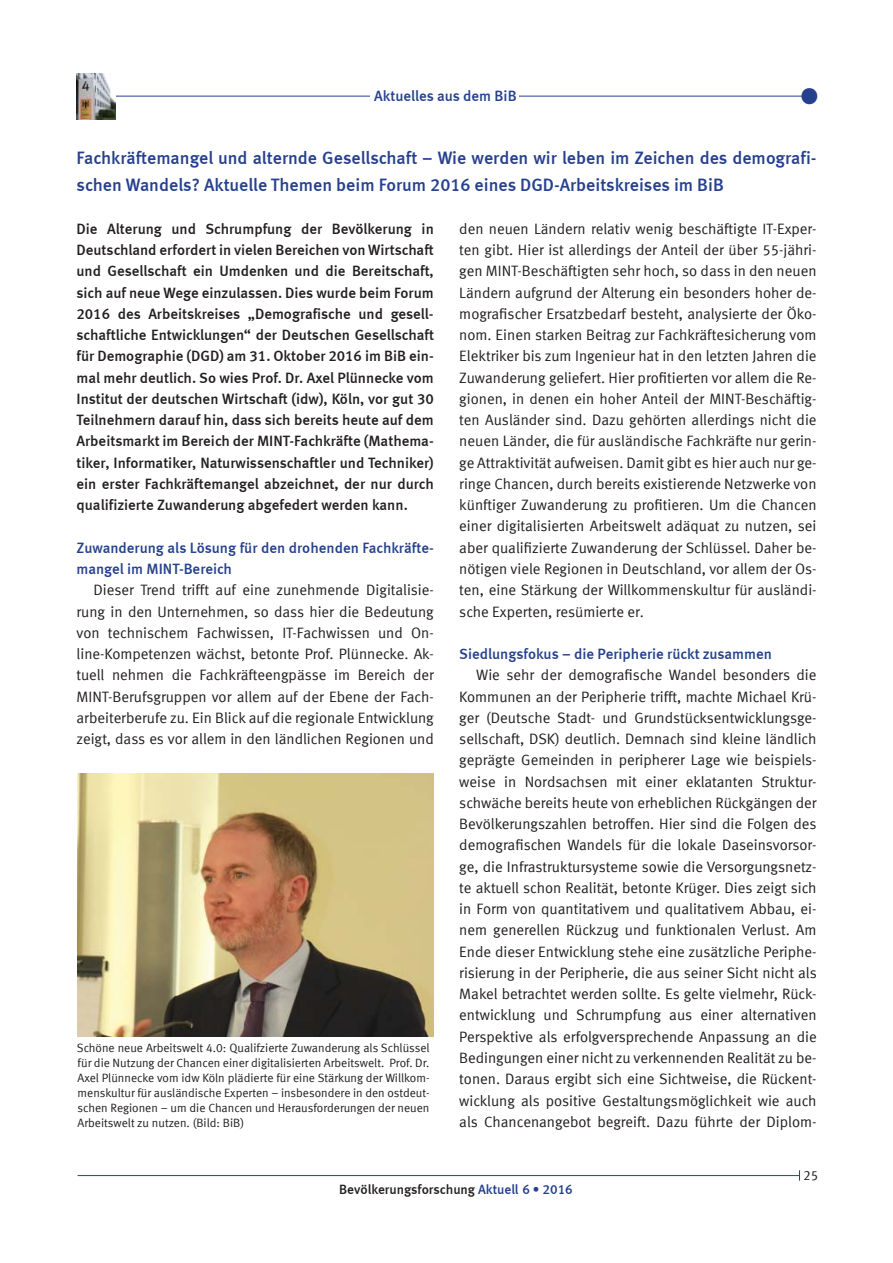
<style>
.page{position:relative;width:893px;height:1263px;background:#fff}
.page>*{position:absolute;margin:0;border:0;box-sizing:border-box;transform-origin:0 0}
.t1{font:45px "Meta Medium LF";color:#25408e}
.t2{font:18px/27px "Meta Medium LF";color:#25408e}
.t3{font:15px/21.3px "Meta Normal LF";color:#231f20;text-align:justify}
.t4{font:15px/21.3px "Meta Medium LF";color:#231f20;text-align:justify}
.t5{font:15px/21.3px "Meta Medium LF";color:#25408e}
.t6{font:13.5px "Meta Medium LF";color:#231f20}
.t7{font:13.5px "Meta Normal LF";color:#231f20}
.t8{font:12px/15px "Meta Normal LF";color:#231f20;text-align:justify}
.s1{color:#25408e}
</style>
<div class="page">
<hr style="left:78px;top:1175px;width:721px;height:1px;background:#25408e">
<hr style="left:77px;top:96px;width:739px;height:1px;background:#25408e">
<div style="left:370px;top:83px;width:148px;height:21px;background:#fff"></div>
<img style="left:77px;top:73px;width:38px;height:47px">
<img style="left:77px;top:774px;width:357px;height:262px">
<p class="t5" style="left:374px;top:85px;width:144px">Aktuelles aus dem BiB</p>
<h1 class="t1" style="left:798px;top:70px;width:24px">•</h1>
<p class="t2" style="left:77px;top:144px;width:741px">Fachkräftemangel und alternde Gesellschaft – Wie werden wir leben im Zeichen des demografi&shy;schen Wandels? Aktuelle Themen beim Forum 2016 eines DGD-Arbeitskreises im BiB</p>
<p class="t4" style="left:77px;top:218px;width:359px">Die Alterung und Schrumpfung der Bevölkerung in Deutschland erfordert in vielen Bereichen von Wirtschaft und Gesellschaft ein Umdenken und die Bereitschaft, sich auf neue Wege einzulassen. Dies wurde beim Forum 2016 des Arbeitskreises „Demografische und gesell&shy;schaftliche Entwicklungen“ der Deutschen Gesellschaft für Demographie (DGD) am 31. Oktober 2016 im BiB ein&shy;mal mehr deutlich. So wies Prof. Dr. Axel Plünnecke vom Institut der deutschen Wirtschaft (idw), Köln, vor gut 30<br>Teilnehmern darauf hin, dass sich bereits heute auf dem Arbeitsmarkt im Bereich der MINT-Fachkräfte (Mathema&shy;tiker, Informatiker, Naturwissenschaftler und Techniker) ein erster Fachkräftemangel abzeichnet, der nur durch qualifizierte Zuwanderung abgefedert werden kann.</p>
<p class="t5" style="left:77px;top:537px;width:359px">Zuwanderung als Lösung für den drohenden Fachkräfte&shy;mangel im MINT-Bereich</p>
<p class="t3" style="left:77px;top:579px;width:359px;text-indent:17px">Dieser Trend trifft auf eine zunehmende Digitalisie&shy;rung in den Unternehmen, so dass hier die Bedeutung von technischem Fachwissen, IT-Fachwissen und On&shy;line-Kompetenzen wächst, betonte Prof. Plünnecke. Ak&shy;tuell nehmen die Fachkräfteengpässe im Bereich der MINT-Berufsgruppen vor allem auf der Ebene der Fach&shy;arbeiterberufe zu. Ein Blick auf die regionale Entwicklung zeigt, dass es vor allem in den ländlichen Regionen und</p>
<p class="t3" style="left:459px;top:218px;width:359px">den neuen Ländern relativ wenig beschäftigte IT-Exper&shy;ten gibt. Hier ist allerdings der Anteil der über 55-jähri&shy;gen MINT-Beschäftigten sehr hoch, so dass in den neuen Ländern aufgrund der Alterung ein besonders hoher de&shy;mografischer Ersatzbedarf besteht, analysierte der Öko&shy;nom. Einen starken Beitrag zur Fachkräftesicher ung vom Elektriker bis zum Ingenieur hat in den letzten Jahren die Zuwanderung geliefert. Hier profitierten vor allem die Re&shy;gionen, in denen ein hoher Anteil der MINT-Beschäftig&shy;ten Ausländer sind. Dazu gehörten allerdings nicht die neuen Länder, die für ausländische Fachkräfte nur gerin&shy;ge Attraktivität aufweisen. Damit gibt es hier auch nur ge&shy;ringe Chancen, durch bereits existierende Netzwerke von künftiger Zuwanderung zu profitieren. Um die Chancen einer digitalisierten Arbeitswelt adäquat zu nutzen, sei aber qualifizierte Zuwanderung der Schlüssel. Daher be&shy;nötigen viele Regionen in Deutschland, vor allem der Os&shy;ten, eine Stärkung der Willkommenskultur für ausländi&shy;sche Experten, resümierte er.</p>
<p class="t5" style="left:459px;top:643px;width:314px">Siedlungsfokus – die Peripherie rückt zusammen</p>
<p class="t3" style="left:459px;top:664px;width:359px;text-indent:17px">Wie sehr der demografische Wandel besonders die Kommunen an der Peripherie trifft, machte Michael Krü&shy;ger (Deutsche Stadt- und Grundstücksentwicklungsge&shy;sellschaft, DSK) deutlich. Demnach sind kleine ländlich geprägte Gemeinden in peripherer Lage wie beispiels&shy;weise in Nordsachsen mit einer eklatanten Struktur&shy;schwäche bereits heute von erheblichen Rückgängen der Bevölkerungszahlen betroffen. Hier sind die Folgen des demografischen Wandels für die lokale Daseinsvorsor&shy;ge, die Infrastruktursysteme sowie die Versorgungsnetz&shy;te aktuell schon Realität, betonte Krüger. Dies zeigt sich in Form von quantitativem und qualitativem Abbau, ei&shy;nem generellen Rückzug und funktionalen Verlust. Am Ende dieser Entwicklung stehe eine zusätzliche Periphe&shy;risierung in der Peripherie, die aus seiner Sicht nicht als Makel betrachtet werden sollte. Es gelte vielmehr, Rück&shy;entwicklung und Schrumpfung aus einer alternativen Perspektive als erfolgversprechende Anpassung an die Bedingungen einer nicht zu verkennenden Realität zu be&shy;tonen. Daraus ergibt sich eine Sichtweise, die Rückent&shy;wicklung als positive Gestaltungsmöglichkeit wie auch als Chancenangebot begreift. Dazu führte der Diplom-</p>
<p class="t8" style="left:77px;top:1040px;width:354px">Schöne neue Arbeitswelt 4.0: Qualifzierte Zuwanderung als Schlüssel für die Nutzung der Chancen einer digitalisierten Arbeitswelt. Prof. Dr.<br>Axel Plünnecke vom idw Köln plädierte für eine Stärkung der Willkom&shy;menskultur für ausländische Experten – insbesondere in den ostdeut&shy;schen Regionen – um die Chancen und Herausforderungen der neuen Arbeitswelt zu nutzen. (Bild: BiB)</p>
<p class="t6" style="left:339px;top:1181px;width:235px">Bevölkerungsforschung <span class="s1">Aktuell 6 • 2016</span></p>
<p class="t7" style="left:803px;top:1168px;width:17px">25</p>
</div>
